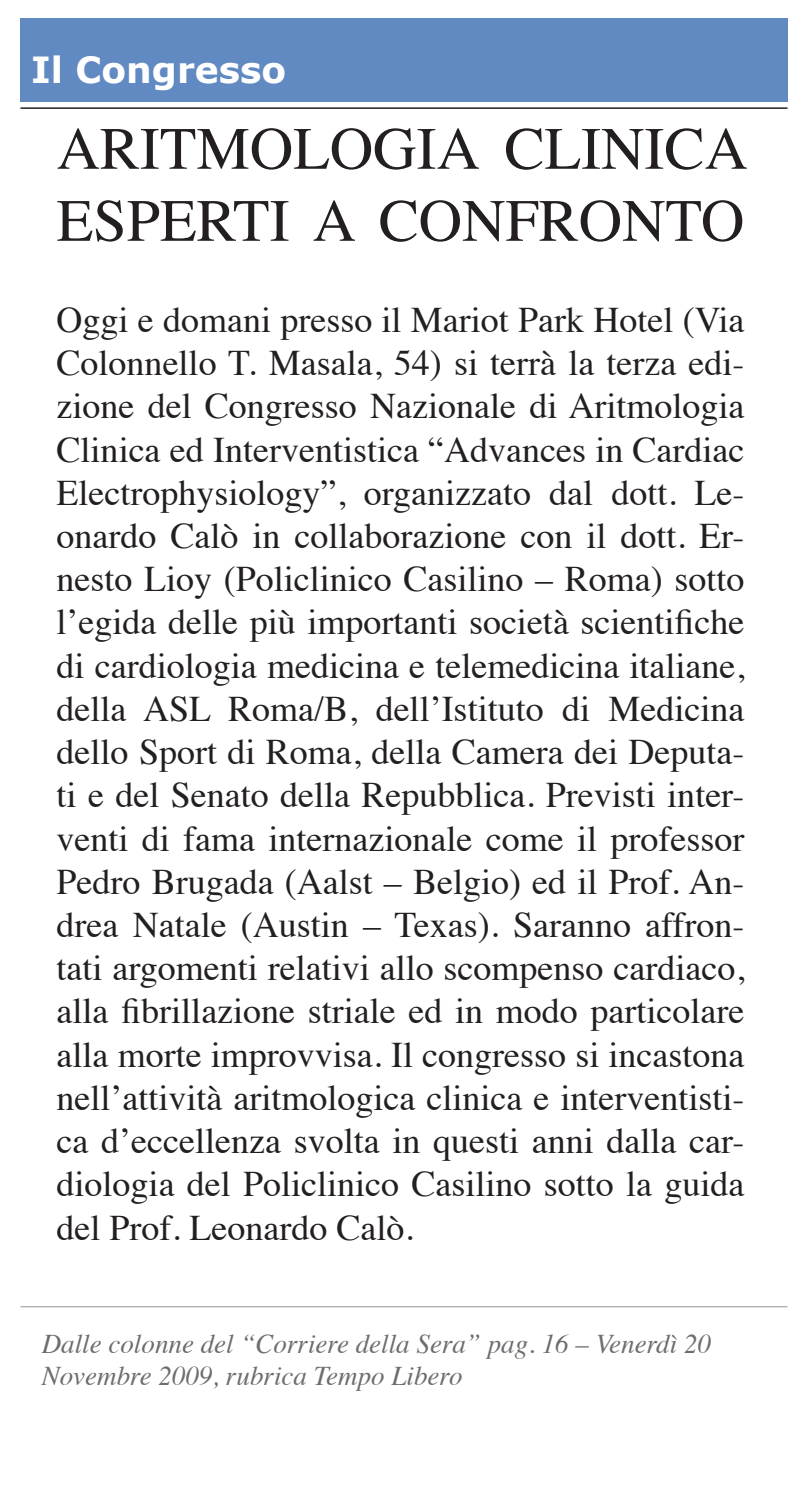
<style>
.page{position:relative;width:808px;height:1489px;background:#fff}
.page>*{position:absolute;margin:0;border:0;box-sizing:border-box;transform-origin:0 0}
.t1{font:60px "Times";color:#231f20}
.t2{font:36px/43.2px "Times";color:#231f20;text-align:justify}
.t3{font:700 36px "Verdana";color:#fff}
.t4{font:italic 27px/32.4px "Times";color:#6c6d70}
</style>
<div class="page">
<div style="left:20px;top:19px;width:767px;height:83px;background:#618ac3"></div>
<hr style="left:20px;top:107px;width:767px;height:2px;background:#231f20">
<hr style="left:20px;top:1306px;width:767px;height:1px;background:#939598">
<p class="t3" style="left:31px;top:46px;width:257px">Il Congresso</p>
<p class="t1" style="left:57px;top:92px;width:693px">ARITMOLOGIA CLINICA</p>
<p class="t1" style="left:57px;top:164px;width:689px">ESPERTI A CONFRONTO</p>
<p class="t2" style="left:57px;top:295px;width:689px">Oggi e domani presso il Mariot Park Hotel (Via Colonnello T. Masala, 54) si terrà la terza edi&shy;zione del Congresso Nazionale di Aritmologia Clinica ed Interventistica “Advances in Cardiac Electrophysiology”, organizzato dal dott. Le&shy;onardo Calò in collaborazione con il dott. Er&shy;nesto Lioy (Policlinico Casilino – Roma) sotto l’egida delle più importanti società scientifiche di cardiologia medicina e telemedicina italiane, della ASL Roma/B, dell’Istituto di Medicina dello Sport di Roma, della Camera dei Deputa&shy;ti e del Senato della Repubblica. Previsti inter&shy;venti di fama internazionale come il professor Pedro Brugada (Aalst – Belgio) ed il Prof. An&shy;drea Natale (Austin – Texas). Saranno affron&shy;tati argomenti relativi allo scompenso cardiaco, alla fibrillazione striale ed in modo particolare alla morte improvvisa. Il congresso si incastona nell’attività aritmologica clinica e interventisti&shy;ca d’eccellenza svolta in questi anni dalla car&shy;diologia del Policlinico Casilino sotto la guida del Prof. Leonardo Calò.</p>
<p class="t4" style="left:42px;top:1325px;width:671px">Dalle colonne del “Corriere della Sera” pag. 16 – Venerdì 20<br>Novembre 2009, rubrica Tempo Libero</p>
</div>
